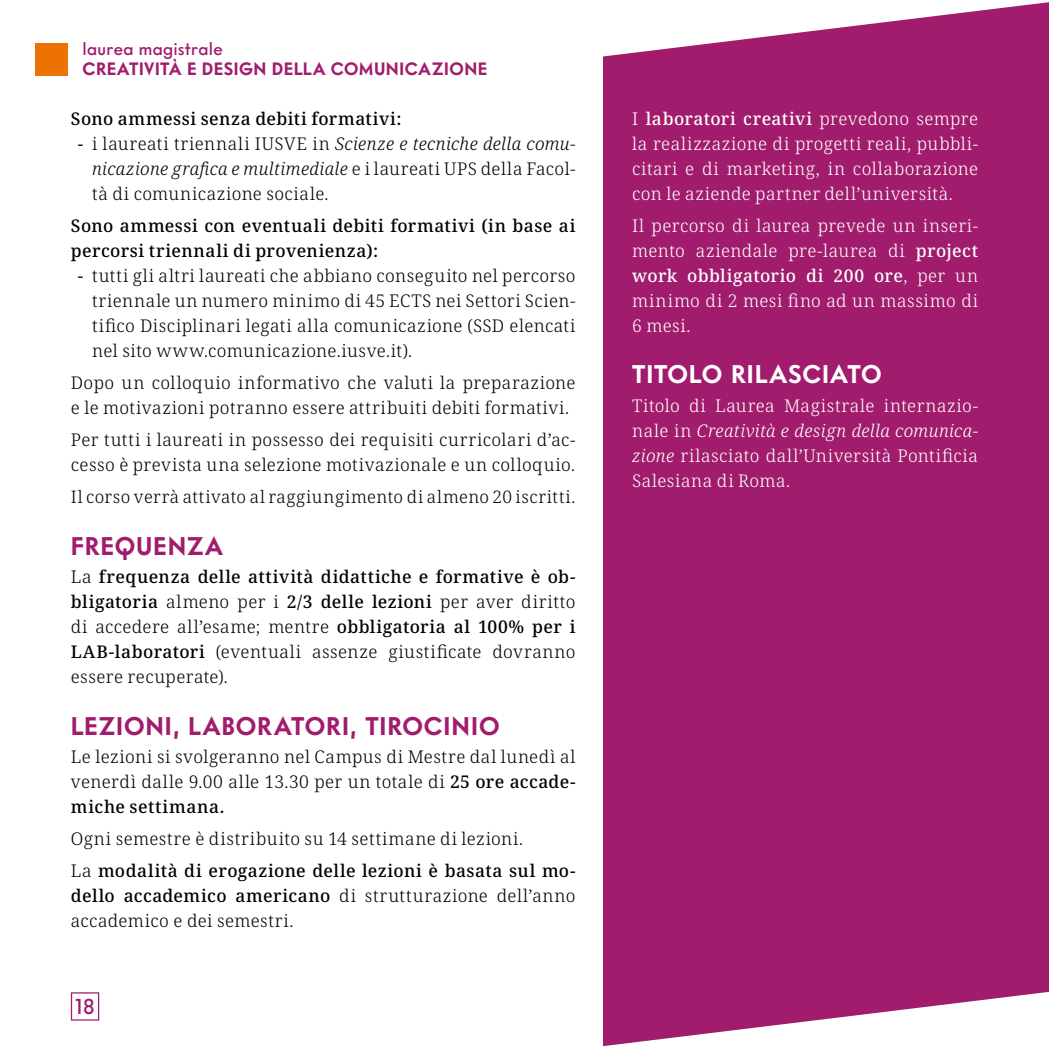
<style>
.page{position:relative;width:1049px;height:1049px;background:#fff}
.page>*{position:absolute;margin:0;border:0;box-sizing:border-box;transform-origin:0 0}
.t1{font:700 25px "Intervogue";letter-spacing:.025em;color:#a11c6c}
.t2{font:700 25px "Intervogue";letter-spacing:.02em;color:#fff}
.t3{font:500 21.25px "Intervogue";color:#a11c6c}
.t4{font:300 17.5px/25px "Noto Serif";letter-spacing:.03em;color:#000;text-align:justify}
.t5{font:300 17.5px/25px "Noto Serif";letter-spacing:.03em;color:#fff;text-align:justify}
.t6{font:500 17.5px/25px "Noto Serif";letter-spacing:.025em;color:#000}
.t7{font:700 17.5px "Intervogue";letter-spacing:.02em;color:#a11c6c}
.t8{font:500 17.5px "Intervogue";letter-spacing:.015em;color:#a11c6c}
.t9{font:300 17.25px "Noto Serif";letter-spacing:.03em;color:#000}
.s1{font-weight:400}
.s2{font-style:italic}
.s3{font-weight:500}
</style>
<div class="page">
<div style="left:71px;top:992px;width:28px;height:28px;border:1px solid #a11c6c"></div>
<div style="left:35px;top:43px;width:33px;height:32px;background:#ee7203"></div>
<div style="left:604px;top:0;width:445px;height:1049px;background:#a11c6c"></div>
<svg style="left:603px;top:992px;width:446px;height:57px"></svg>
<svg style="left:603px;top:0;width:446px;height:67px"></svg>
<p class="t8" style="left:83px;top:38px;width:142px">laurea magistrale</p>
<p class="t7" style="left:83px;top:58px;width:406px">CREATIVITÀ E DESIGN DELLA COMUNICAZIONE</p>
<p class="t6" style="left:71px;top:107px;width:332px">Sono ammessi senza debiti formativi:</p>
<p class="t4" style="left:92px;top:132px;width:485px;text-indent:-14px"><span class="s1">-</span> i laureati triennali IUSVE in <span class="s2">Scienze e tecniche della comu&shy;nicazione grafica e multimediale</span> e i laureati UPS della Facol&shy;tà di comunicazione sociale.</p>
<p class="t6" style="left:71px;top:214px;width:506px">Sono ammessi con eventuali debiti formativi (in base ai percorsi triennali di provenienza):</p>
<p class="t4" style="left:92px;top:264px;width:485px;text-indent:-14px"><span class="s1">-</span> tutti gli altri laureati che abbiano conseguito nel percorso triennale un numero minimo di 45 ECTS nei Settori Scien&shy;tifico Disciplinari legati alla comunicazione (SSD elencati nel sito www.comunicazione.iusve.it).</p>
<p class="t4" style="left:71px;top:371px;width:506px">Dopo un colloquio informativo che valuti la preparazione e le motivazioni potranno essere attribuiti debiti formativi.</p>
<p class="t4" style="left:71px;top:428px;width:506px">Per tutti i laureati in possesso dei requisiti curricolari d’ac&shy;cesso è prevista una selezione motivazionale e un colloquio.</p>
<p class="t9" style="left:71px;top:485px;width:506px">Il corso verrà attivato al raggiungimento di almeno 20 iscritti.</p>
<h1 class="t1" style="left:71px;top:530px;width:154px">FREQUENZA</h1>
<p class="t4" style="left:71px;top:565px;width:506px">La <span class="s3">frequenza delle attività didattiche e formative è ob&shy;bligatoria</span> almeno per i <span class="s3">2/3 delle lezioni</span> per aver diritto di accedere all’esame; mentre <span class="s3">obbligatoria al 100% per i LAB-laboratori</span> (eventuali assenze giustificate dovranno essere recuperate).</p>
<h1 class="t1" style="left:71px;top:710px;width:430px">LEZIONI, LABORATORI, TIROCINIO</h1>
<p class="t4" style="left:71px;top:745px;width:506px">Le lezioni si svolgeranno nel Campus di Mestre dal lunedì al venerdì dalle 9.00 alle 13.30 per un totale di <span class="s3">25 ore accade&shy;miche settimana.</span></p>
<p class="t4" style="left:71px;top:823px;width:506px;line-height:32px">Ogni semestre è distribuito su 14 settimane di lezioni.<br>La <span class="s3">modalità di erogazione delle lezioni è basata sul mo-</span></p>
<p class="t4" style="left:71px;top:884px;width:506px"><span class="s3">dello accademico americano</span> di strutturazione dell’anno accademico e dei semestri.</p>
<p class="t3" style="left:75px;top:994px;width:21px">18</p>
<p class="t5" style="left:632px;top:107px;width:347px">I <span class="s3">laboratori creativi</span> prevedono sempre la realizzazione di progetti reali, pubbli&shy;citari e di marketing, in collaborazione con le aziende partner dell’università.</p>
<p class="t5" style="left:632px;top:214px;width:347px">Il percorso di laurea prevede un inseri&shy;mento aziendale pre-laurea di <span class="s3">project work obbligatorio di 200 ore</span>, per un minimo di 2 mesi fino ad un massimo di 6 mesi.</p>
<h1 class="t2" style="left:632px;top:359px;width:251px">TITOLO RILASCIATO</h1>
<p class="t5" style="left:632px;top:394px;width:347px">Titolo di Laurea Magistrale internazio&shy;nale in <span class="s2">Creatività e design della comunica&shy;zione</span> rilasciato dall’Università Pontificia Salesiana di Roma.</p>
</div>
